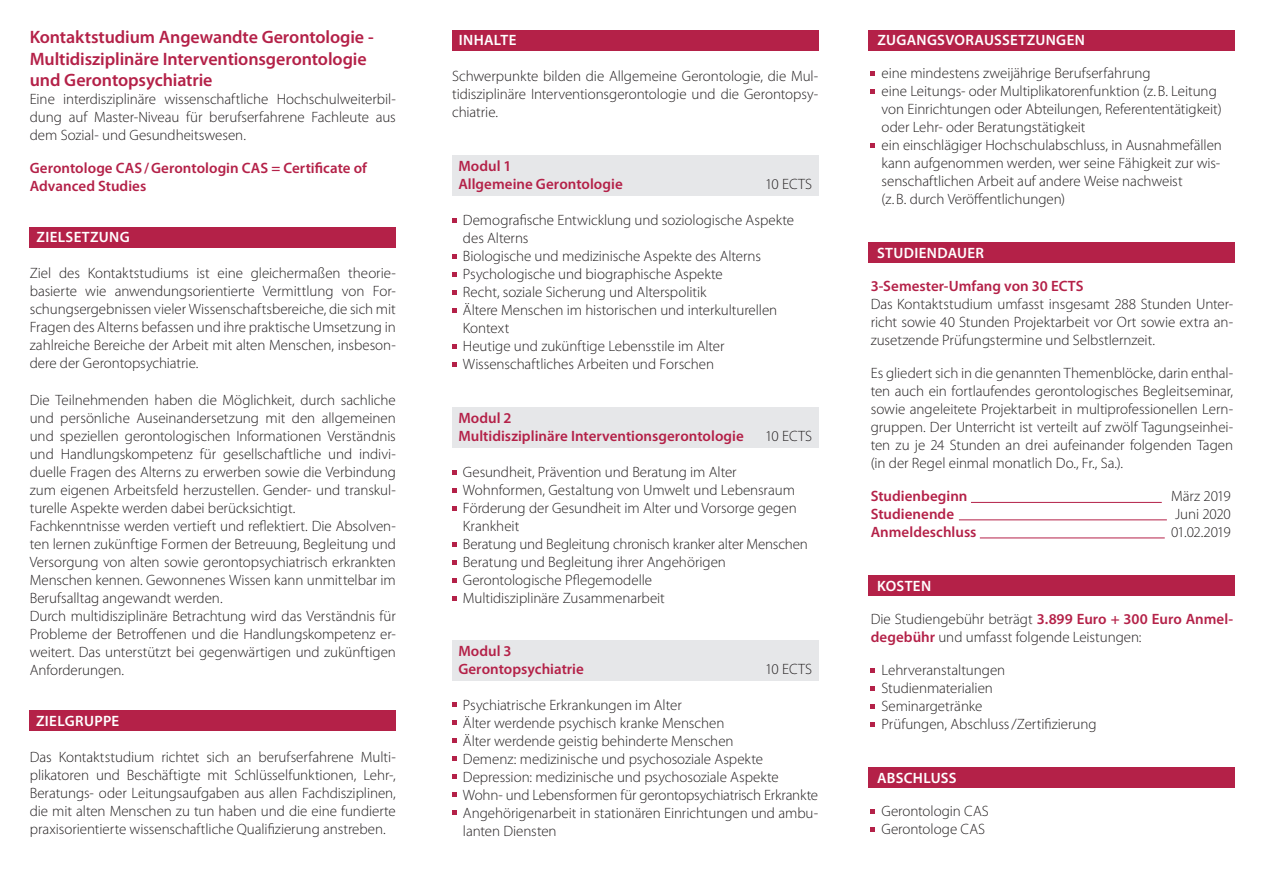
<style>
.page{position:relative;width:1263px;height:893px;background:#fff}
.page>*{position:absolute;margin:0;border:0;box-sizing:border-box;transform-origin:0 0}
.t1{font:600 18px/21.6px "Myriad Pro";letter-spacing:-.005em;color:#b42148}
.t2{font:300 15px/18px "Myriad Pro";letter-spacing:-.005em;color:#231f20}
.t3{font:600 15px/18px "Myriad Pro";color:#b42148}
.t4{font:600 15px "Myriad Pro";letter-spacing:.025em;color:#fff}
.s1{font-weight:600;color:#b42148}
</style>
<div class="page">
<div style="left:869px;top:767px;width:366px;height:21px;background:#b42148"></div>
<div style="left:869px;top:575px;width:366px;height:21px;background:#b42148"></div>
<div style="left:869px;top:242px;width:366px;height:21px;background:#b42148"></div>
<div style="left:452px;top:640px;width:366px;height:40px;background:#e6e7e9"></div>
<div style="left:452px;top:407px;width:366px;height:40px;background:#e6e7e9"></div>
<div style="left:452px;top:155px;width:366px;height:40px;background:#e6e7e9"></div>
<div style="left:452px;top:30px;width:366px;height:20px;background:#b42148"></div>
<div style="left:30px;top:710px;width:366px;height:21px;background:#b42148"></div>
<div style="left:30px;top:227px;width:366px;height:21px;background:#b42148"></div>
<svg style="left:452px;top:218px;width:4px;height:4px"></svg>
<svg style="left:452px;top:254px;width:4px;height:4px"></svg>
<svg style="left:452px;top:272px;width:4px;height:4px"></svg>
<svg style="left:452px;top:290px;width:4px;height:4px"></svg>
<svg style="left:452px;top:308px;width:4px;height:4px"></svg>
<svg style="left:452px;top:344px;width:4px;height:4px"></svg>
<svg style="left:452px;top:362px;width:4px;height:4px"></svg>
<svg style="left:452px;top:470px;width:4px;height:4px"></svg>
<svg style="left:452px;top:488px;width:4px;height:4px"></svg>
<svg style="left:452px;top:506px;width:4px;height:4px"></svg>
<svg style="left:452px;top:542px;width:4px;height:4px"></svg>
<svg style="left:452px;top:560px;width:4px;height:4px"></svg>
<svg style="left:452px;top:578px;width:4px;height:4px"></svg>
<svg style="left:452px;top:596px;width:4px;height:4px"></svg>
<svg style="left:452px;top:703px;width:4px;height:4px"></svg>
<svg style="left:452px;top:721px;width:4px;height:4px"></svg>
<svg style="left:452px;top:739px;width:4px;height:4px"></svg>
<svg style="left:452px;top:757px;width:4px;height:4px"></svg>
<svg style="left:452px;top:775px;width:4px;height:4px"></svg>
<svg style="left:452px;top:793px;width:4px;height:4px"></svg>
<svg style="left:452px;top:811px;width:4px;height:4px"></svg>
<div style="left:869px;top:30px;width:366px;height:20px;background:#b42148"></div>
<svg style="left:871px;top:71px;width:4px;height:4px"></svg>
<svg style="left:871px;top:89px;width:4px;height:4px"></svg>
<svg style="left:871px;top:143px;width:4px;height:4px"></svg>
<svg style="left:871px;top:668px;width:4px;height:4px"></svg>
<svg style="left:871px;top:686px;width:4px;height:4px"></svg>
<svg style="left:871px;top:704px;width:4px;height:4px"></svg>
<svg style="left:871px;top:722px;width:4px;height:4px"></svg>
<svg style="left:871px;top:809px;width:4px;height:4px"></svg>
<svg style="left:871px;top:827px;width:4px;height:4px"></svg>
<hr style="left:971px;top:502px;width:191px;height:1px;background:#b42148">
<hr style="left:959px;top:519px;width:208px;height:1px;background:#b42148">
<hr style="left:980px;top:538px;width:185px;height:1px;background:#b42148">
<p class="t1" style="left:30px;top:26px;width:345px">Kontaktstudium Angewandte Gerontologie -<br>Multidisziplinäre Interventionsgerontologie und Gerontopsychiatrie</p>
<p class="t2" style="left:30px;top:90px;width:368px;text-align:justify">Eine interdisziplinäre wissenschaftliche Hochschulweiterbil&shy;dung auf Master-Niveau für berufserfahrene Fachleute aus dem Sozial- und Gesundheitswesen.</p>
<p class="t3" style="left:30px;top:159px;width:339px">Gerontologe CAS/Gerontologin CAS = Certificate of<br>Advanced Studies</p>
<p class="t4" style="left:36px;top:228px;width:95px">ZIELSETZUNG</p>
<p class="t2" style="left:30px;top:264px;width:368px;text-align:justify">Ziel des Kontaktstudiums ist eine gleichermaßen theorie&shy;basierte wie anwendungsorientierte Vermittlung von For&shy;schungsergebnissen vieler Wissenschaftsbereiche, die sich mit Fragen des Alterns befassen und ihre praktische Umsetzung in zahlreiche Bereiche der Arbeit mit alten Menschen, insbeson&shy;dere der Gerontopsychiatrie.</p>
<p class="t2" style="left:30px;top:390px;width:368px">Die Teilnehmenden haben die Möglichkeit, durch sachliche und persönliche Auseinandersetzung mit den allgemeinen und speziellen gerontologischen Informationen Verständnis und Handlungskompetenz für gesellschaftliche und indivi&shy;duelle Fragen des Alterns zu erwerben sowie die Verbindung zum eigenen Arbeitsfeld herzustellen. Gender- und transkul&shy;turelle Aspekte werden dabei berücksichtigt.<br>Fachkenntnisse werden vertieft und reflektiert. Die Absolven&shy;ten lernen zukünftige Formen der Betreuung, Begleitung und Versorgung von alten sowie gerontopsychiatrisch erkrankten Menschen kennen. Gewonnenes Wissen kann unmittelbar im Berufsalltag angewandt werden.<br>Durch multidisziplinäre Betrachtung wird das Verständnis für Probleme der Betroffenen und die Handlungskompetenz er&shy;weitert. Das unterstützt bei gegenwärtigen und zukünftigen Anforderungen.</p>
<p class="t4" style="left:36px;top:711px;width:85px">ZIELGRUPPE</p>
<p class="t2" style="left:30px;top:747px;width:368px;text-align:justify">Das Kontaktstudium richtet sich an berufserfahrene Multi&shy;plikatoren und Beschäftigte mit Schlüsselfunktionen, Lehr-, Beratungs- oder Leitungsaufgaben aus allen Fachdisziplinen, die mit alten Menschen zu tun haben und die eine fundierte praxisorientierte wissenschaftliche Qualifizierung anstreben.</p>
<p class="t4" style="left:459px;top:31px;width:59px">INHALTE</p>
<p class="t2" style="left:452px;top:67px;width:368px;text-align:justify">Schwerpunkte bilden die Allgemeine Gerontologie, die Mul&shy;tidisziplinäre Interventionsgerontologie und die Gerontopsy&shy;chiatrie.</p>
<p class="t3" style="left:458px;top:157px;width:166px">Modul 1<br>Allgemeine Gerontologie</p>
<p class="t2" style="left:765px;top:175px;width:49px">10 ECTS</p>
<p class="t2" style="left:463px;top:211px;width:333px">Demografische Entwicklung und soziologische Aspekte des Alterns<br>Biologische und medizinische Aspekte des Alterns Psychologische und biographische Aspekte<br>Recht, soziale Sicherung und Alterspolitik<br>Ältere Menschen im historischen und interkulturellen Kontext<br>Heutige und zukünftige Lebensstile im Alter Wissenschaftliches Arbeiten und Forschen</p>
<p class="t3" style="left:458px;top:409px;width:287px">Modul 2<br>Multidisziplinäre Interventionsgerontologie</p>
<p class="t2" style="left:765px;top:427px;width:49px">10 ECTS</p>
<p class="t2" style="left:463px;top:463px;width:346px">Gesundheit, Prävention und Beratung im Alter Wohnformen, Gestaltung von Umwelt und Lebensraum Förderung der Gesundheit im Alter und Vorsorge gegen Krankheit<br>Beratung und Begleitung chronisch kranker alter Menschen Beratung und Begleitung ihrer Angehörigen Gerontologische Pflegemodelle<br>Multidisziplinäre Zusammenarbeit</p>
<p class="t3" style="left:458px;top:641px;width:127px">Modul 3<br>Gerontopsychiatrie</p>
<p class="t2" style="left:765px;top:660px;width:49px">10 ECTS</p>
<p class="t2" style="left:463px;top:696px;width:357px">Psychiatrische Erkrankungen im Alter<br>Älter werdende psychisch kranke Menschen<br>Älter werdende geistig behinderte Menschen<br>Demenz: medizinische und psychosoziale Aspekte Depression: medizinische und psychosoziale Aspekte Wohn- und Lebensformen für gerontopsychiatrisch Erkrankte Angehörigenarbeit in stationären Einrichtungen und ambu&shy;lanten Diensten</p>
<p class="t4" style="left:877px;top:31px;width:209px">ZUGANGSVORAUSSETZUNGEN</p>
<p class="t2" style="left:881px;top:64px;width:342px">eine mindestens zweijährige Berufserfahrung<br>eine Leitungs- oder Multiplikatorenfunktion (z.B. Leitung von Einrichtungen oder Abteilungen, Referententätigkeit) oder Lehr- oder Beratungstätigkeit<br>ein einschlägiger Hochschulabschluss, in Ausnahmefällen kann aufgenommen werden, wer seine Fähigkeit zur wis&shy;senschaftlichen Arbeit auf andere Weise nachweist<br>(z.B. durch Veröffentlichungen)</p>
<p class="t4" style="left:877px;top:244px;width:109px">STUDIENDAUER</p>
<p class="t3" style="left:871px;top:277px;width:214px">3-Semester-Umfang von 30 ECTS</p>
<p class="t2" style="left:871px;top:295px;width:364px;text-align:justify">Das Kontaktstudium umfasst insgesamt 288 Stunden Unter&shy;richt sowie 40 Stunden Projektarbeit vor Ort sowie extra an&shy;zusetzende Prüfungstermine und Selbstlernzeit.</p>
<p class="t2" style="left:871px;top:364px;width:364px;text-align:justify">Es gliedert sich in die genannten Themenblöcke, darin enthal&shy;ten auch ein fortlaufendes gerontologisches Begleitseminar, sowie angeleitete Projektarbeit in multiprofessionellen Lern&shy;gruppen. Der Unterricht ist verteilt auf zwölf Tagungseinhei&shy;ten zu je 24 Stunden an drei aufeinander folgenden Tagen (in der Regel einmal monatlich Do., Fr., Sa.).</p>
<p class="t3" style="left:871px;top:487px;width:98px">Studienbeginn</p>
<p class="t2" style="left:1171px;top:487px;width:61px">März 2019</p>
<p class="t3" style="left:871px;top:505px;width:85px">Studienende</p>
<p class="t2" style="left:1175px;top:505px;width:57px">Juni 2020</p>
<p class="t3" style="left:871px;top:523px;width:107px">Anmeldeschluss</p>
<p class="t2" style="left:1171px;top:523px;width:61px">01.02.2019</p>
<p class="t4" style="left:877px;top:577px;width:56px">KOSTEN</p>
<p class="t2" style="left:871px;top:610px;width:364px">Die Studiengebühr beträgt <span class="s1">3.899 Euro + 300 Euro Anmel&shy;degebühr</span> und umfasst folgende Leistungen:</p>
<p class="t2" style="left:881px;top:661px;width:216px">Lehrveranstaltungen<br>Studienmaterialien<br>Seminargetränke<br>Prüfungen, Abschluss/Zertifizierung</p>
<p class="t4" style="left:877px;top:769px;width:81px">ABSCHLUSS</p>
<p class="t2" style="left:881px;top:802px;width:109px">Gerontologin CAS<br>Gerontologe CAS</p>
</div>
